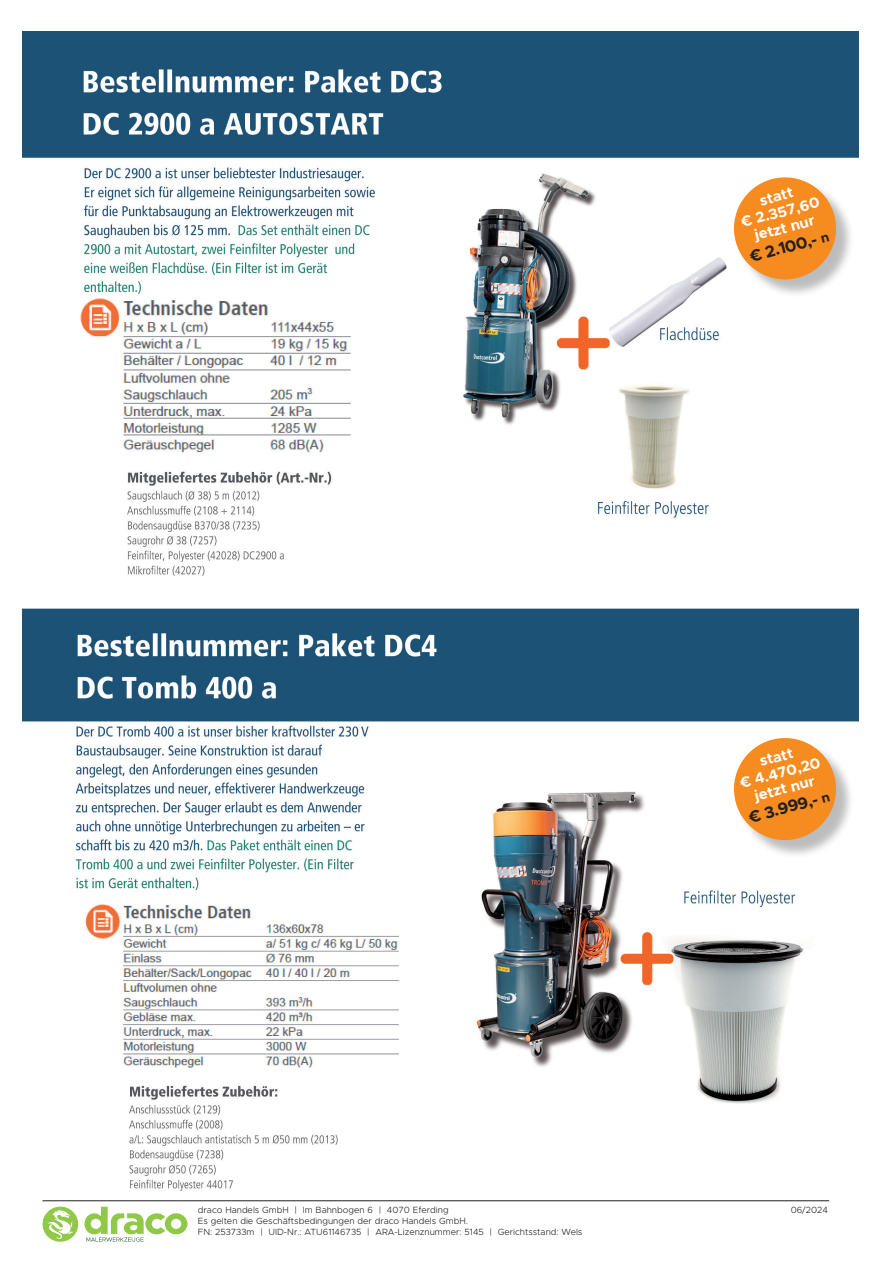
<style>
.page{position:relative;width:893px;height:1263px;background:#fff}
.page>*{position:absolute;margin:0;border:0;box-sizing:border-box;transform-origin:0 0}
.t1{font:700 16.5px "Metropolis";color:#231f20}
.t2{font:700 15px/16.2px "Metropolis";color:#fff;text-align:center}
.t3{font:300 9px "Metropolis";color:#231f20}
.s1{font-size:13.5px}
</style>
<div class="page">
<img style="left:23px;top:31px;width:836px;height:1182px">
<div style="left:736px;top:740px;width:119px;height:118px;background:#231f20;opacity:.3"></div>
<svg style="left:728px;top:732px;width:114px;height:114px"></svg>
<div style="left:736px;top:180px;width:119px;height:118px;background:#231f20;opacity:.3"></div>
<svg style="left:728px;top:172px;width:114px;height:113px"></svg>
<hr style="left:43px;top:1200px;width:786px;height:1px;background:#231f20">
<svg style="left:85px;top:1207px;width:102px;height:35px"></svg>
<div style="left:43px;top:1206px;width:35px;height:36px;background:#90c848;border-radius:50%"></div>
<svg style="left:48px;top:1209px;width:25px;height:30px"></svg>
<p class="t2" style="left:758px;top:193px;width:36px;rotate:-15deg">statt</p>
<p class="t2" style="left:740px;top:214px;width:82px;rotate:-15deg">€ 2.357,60</p>
<p class="t2" style="left:753px;top:228px;width:63px;rotate:-15deg">jetzt nur</p>
<p class="t1" style="left:748px;top:246px;width:82px;rotate:-15deg">€ 2.100,- <span class="s1">n</span></p>
<p class="t2" style="left:758px;top:753px;width:36px;rotate:-15deg">statt</p>
<p class="t2" style="left:739px;top:775px;width:84px;rotate:-15deg">€ 4.470,20 jetzt nur</p>
<p class="t1" style="left:747px;top:807px;width:84px;rotate:-15deg">€ 3.999,- <span class="s1">n</span></p>
<p class="t3" style="left:198px;top:1205px;width:252px">draco Handels GmbH | Im Bahnbogen 6 | 4070 Eferding</p>
<p class="t3" style="left:791px;top:1205px;width:39px">06/2024</p>
<p class="t3" style="left:198px;top:1215px;width:271px">Es gelten die Geschäftsbedingungen der draco Handels GmbH.</p>
<p class="t3" style="left:198px;top:1226px;width:386px">FN: 253733m | UID-Nr.: ATU61146735 | ARA-Lizenznummer: 5145 | Gerichtsstand: Wels</p>
</div>
